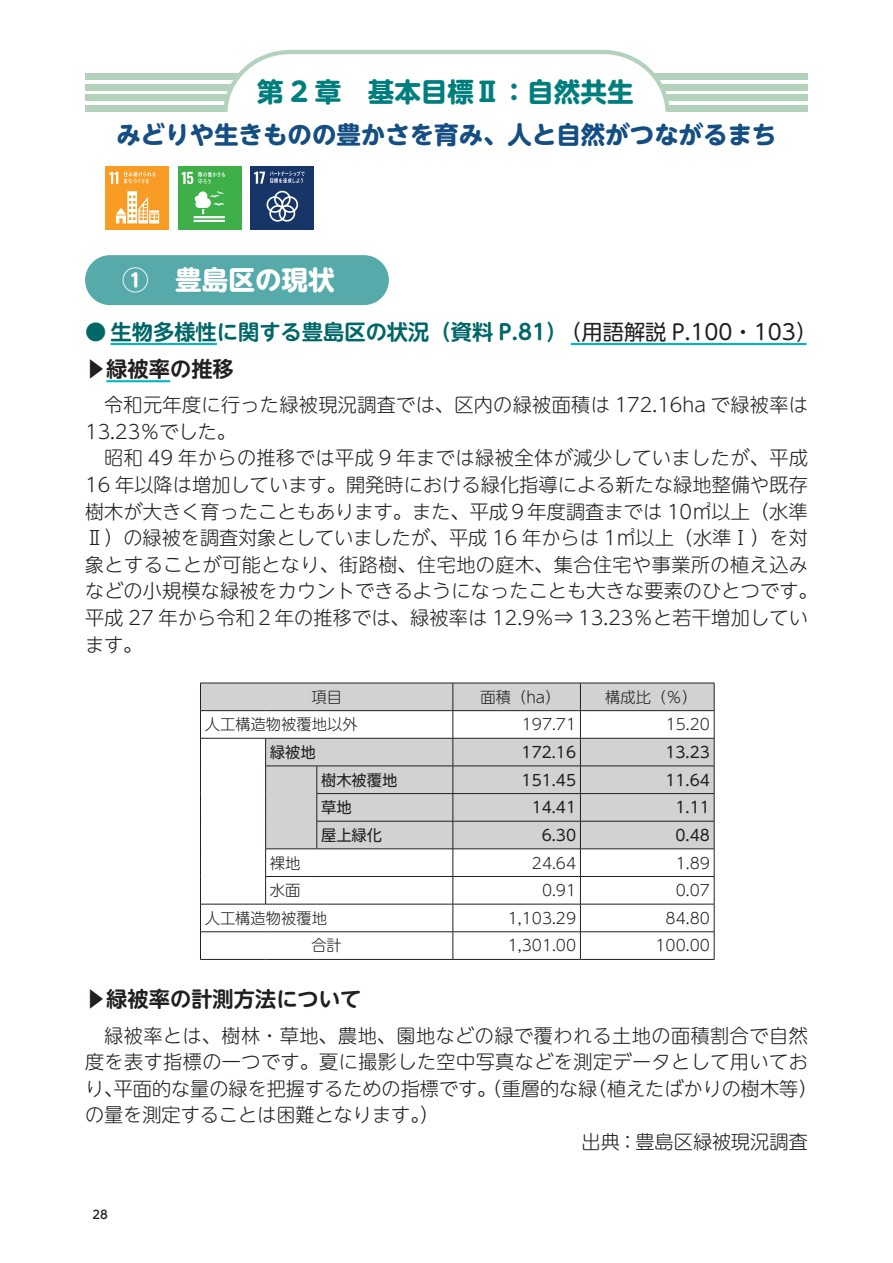
<style>
.page{position:relative;width:893px;height:1263px;background:#fff}
.page>*{position:absolute;margin:0;border:0;box-sizing:border-box;transform-origin:0 0}
.t1{font:700 26.55px "UD Shin M Go Pro";color:#007e7d}
.t2{font:700 26.55px "UD Shin M Go Pro";color:#fff}
.t3{font:700 24.45px "UD Shin M Go Pro";color:#144e82}
.t4{font:700 21.3px/37.2px "UD Shin M Go Pro De";color:#016668}
.t5{font:700 21.3px "UD Shin M Go Pro De";color:#231f20}
.t6{font:300 19.2px/26.5px "UD Shin M Go Pro";letter-spacing:.01em;color:#231f20}
.t7{font:300 15.3px "UD Shin M Go Pro";color:#231f20}
.t8{font:15.3px "UD Shin M Go Pro";color:#231f20}
.t9{font:500 11.7px "UD Shin M Go Pro";color:#231f20}
.s1{font-family:"UD Shin M Go Pro";font-weight:400;color:#231f20}
.s2{color:#231f20}
</style>
<div class="page">
<div style="left:85px;top:73px;width:723px;height:7px;background:#b3d2bb"></div>
<div style="left:85px;top:105px;width:723px;height:7px;background:#b3d2bb"></div>
<div style="left:85px;top:95px;width:723px;height:6px;background:#b3d2bb"></div>
<div style="left:85px;top:84px;width:723px;height:6px;background:#b3d2bb"></div>
<svg style="left:221px;top:50px;width:451px;height:62px"></svg>
<div style="left:85px;top:255px;width:304px;height:50px;background:#57aaaa;border-radius:25px"></div>
<hr style="left:111px;top:343px;width:106px;height:2px;background:#00b7c5">
<hr style="left:571px;top:343px;width:235px;height:2px;background:#00b7c5">
<hr style="left:106px;top:380px;width:64px;height:2px;background:#00b7c5">
<div style="left:105px;top:166px;width:64px;height:64px;background:#f89c24"></div>
<svg style="left:116px;top:191px;width:43px;height:32px"></svg>
<svg style="left:109px;top:172px;width:47px;height:12px"></svg>
<div style="left:178px;top:166px;width:63px;height:64px;background:#3eaf49"></div>
<hr style="left:194px;top:216px;width:31px;height:2px;background:#fff">
<hr style="left:194px;top:220px;width:31px;height:2px;background:#fff">
<svg style="left:195px;top:191px;width:29px;height:23px"></svg>
<svg style="left:182px;top:172px;width:43px;height:12px"></svg>
<div style="left:250px;top:166px;width:64px;height:63px;background:#183567"></div>
<svg style="left:267px;top:191px;width:31px;height:31px"></svg>
<svg style="left:254px;top:171px;width:51px;height:13px"></svg>
<svg style="left:201px;top:684px;width:513px;height:164px;fill:#d1d2d4"></svg>
<hr style="left:200px;top:683px;width:66px;height:1px;background:#231f20">
<hr style="left:266px;top:683px;width:51px;height:1px;background:#231f20">
<hr style="left:317px;top:683px;width:136px;height:1px;background:#231f20">
<hr style="left:453px;top:683px;width:127px;height:1px;background:#231f20">
<hr style="left:580px;top:683px;width:134px;height:1px;background:#231f20">
<hr style="left:200px;top:710px;width:66px;height:1px;background:#231f20">
<hr style="left:266px;top:710px;width:51px;height:1px;background:#231f20">
<hr style="left:317px;top:710px;width:136px;height:1px;background:#231f20">
<hr style="left:453px;top:710px;width:127px;height:1px;background:#231f20">
<hr style="left:580px;top:710px;width:134px;height:1px;background:#231f20">
<hr style="left:200px;top:738px;width:66px;height:1px;background:#231f20">
<hr style="left:266px;top:738px;width:51px;height:1px;background:#231f20">
<hr style="left:317px;top:738px;width:136px;height:1px;background:#231f20">
<hr style="left:453px;top:738px;width:127px;height:1px;background:#231f20">
<hr style="left:580px;top:738px;width:134px;height:1px;background:#231f20">
<hr style="left:265px;top:766px;width:52px;height:1px;background:#231f20">
<hr style="left:317px;top:766px;width:136px;height:1px;background:#231f20">
<hr style="left:453px;top:766px;width:127px;height:1px;background:#231f20">
<hr style="left:580px;top:766px;width:134px;height:1px;background:#231f20">
<hr style="left:317px;top:793px;width:136px;height:1px;background:#231f20">
<hr style="left:453px;top:793px;width:127px;height:1px;background:#231f20">
<hr style="left:580px;top:793px;width:134px;height:1px;background:#231f20">
<hr style="left:317px;top:821px;width:136px;height:1px;background:#231f20">
<svg style="left:317px;top:766px;width:1px;height:82px"></svg>
<hr style="left:453px;top:821px;width:127px;height:1px;background:#231f20">
<hr style="left:580px;top:821px;width:134px;height:1px;background:#231f20">
<hr style="left:265px;top:848px;width:52px;height:1px;background:#231f20">
<hr style="left:317px;top:848px;width:136px;height:1px;background:#231f20">
<hr style="left:453px;top:848px;width:127px;height:1px;background:#231f20">
<hr style="left:580px;top:848px;width:134px;height:1px;background:#231f20">
<hr style="left:265px;top:876px;width:52px;height:1px;background:#231f20">
<svg style="left:265px;top:738px;width:1px;height:166px"></svg>
<hr style="left:317px;top:876px;width:136px;height:1px;background:#231f20">
<hr style="left:453px;top:876px;width:127px;height:1px;background:#231f20">
<hr style="left:580px;top:876px;width:134px;height:1px;background:#231f20">
<hr style="left:200px;top:904px;width:66px;height:1px;background:#231f20">
<hr style="left:266px;top:904px;width:51px;height:1px;background:#231f20">
<hr style="left:317px;top:904px;width:136px;height:1px;background:#231f20">
<hr style="left:453px;top:904px;width:127px;height:1px;background:#231f20">
<hr style="left:580px;top:904px;width:134px;height:1px;background:#231f20">
<hr style="left:200px;top:931px;width:66px;height:1px;background:#231f20">
<svg style="left:200px;top:683px;width:1px;height:276px"></svg>
<hr style="left:266px;top:931px;width:51px;height:1px;background:#231f20">
<hr style="left:317px;top:931px;width:136px;height:1px;background:#231f20">
<hr style="left:453px;top:931px;width:127px;height:1px;background:#231f20">
<svg style="left:453px;top:683px;width:1px;height:276px"></svg>
<hr style="left:580px;top:931px;width:134px;height:1px;background:#231f20">
<svg style="left:580px;top:683px;width:1px;height:276px"></svg>
<svg style="left:714px;top:683px;width:1px;height:276px"></svg>
<hr style="left:200px;top:959px;width:66px;height:1px;background:#231f20">
<hr style="left:266px;top:959px;width:51px;height:1px;background:#231f20">
<hr style="left:317px;top:959px;width:136px;height:1px;background:#231f20">
<hr style="left:453px;top:959px;width:127px;height:1px;background:#231f20">
<hr style="left:580px;top:959px;width:134px;height:1px;background:#231f20">
<h1 class="t1" style="left:257px;top:70px;width:378px">第 2 章　基本目標Ⅱ：自然共生</h1>
<p class="t3" style="left:116px;top:114px;width:662px">みどりや生きものの豊かさを育み、人と自然がつながるまち</p>
<h1 class="t2" style="left:122px;top:258px;width:214px">①　豊島区の現状</h1>
<p class="t4" style="left:85px;top:312px;width:734px">● 生物多様性に関する豊島区の状況（資料 P.81）<span class="s1">（用語解説 P.100・103）</span><span class="s2">▶︎緑被率の推移</span></p>
<p class="t6" style="left:85px;top:391px;width:724px;text-indent:19px">令和元年度に行った緑被現況調査では、区内の緑被面積は 172.16ha で緑被率は<br>13.23％でした。</p>
<p class="t6" style="left:85px;top:444px;width:734px;text-indent:19px">昭和 49 年からの推移では平成 9 年までは緑被全体が減少していましたが、平成16 年以降は増加しています。開発時における緑化指導による新たな緑地整備や既存樹木が大きく育ったこともあります。また、平成９年度調査までは 10㎡以上（水準Ⅱ）の緑被を調査対象としていましたが、平成 16 年からは 1㎡以上（水準Ⅰ）を対象とすることが可能となり、街路樹、住宅地の庭木、集合住宅や事業所の植え込みなどの小規模な緑被をカウントできるようになったことも大きな要素のひとつです。平成 27 年から令和２年の推移では、緑被率は 12.9％⇒ 13.23％と若干増加しています。</p>
<p class="t7" style="left:311px;top:684px;width:32px">項目</p>
<p class="t7" style="left:480px;top:684px;width:82px">面積（ha）</p>
<p class="t7" style="left:605px;top:684px;width:93px">構成比（％）</p>
<p class="t7" style="left:205px;top:712px;width:155px">人工構造物被覆地以外</p>
<p class="t7" style="left:522px;top:712px;width:56px">197.71</p>
<p class="t7" style="left:666px;top:712px;width:46px">15.20</p>
<p class="t8" style="left:270px;top:740px;width:47px">緑被地</p>
<p class="t8" style="left:522px;top:740px;width:56px">172.16</p>
<p class="t8" style="left:665px;top:740px;width:46px">13.23</p>
<p class="t8" style="left:321px;top:767px;width:78px">樹木被覆地</p>
<p class="t8" style="left:522px;top:767px;width:56px">151.45</p>
<p class="t8" style="left:665px;top:767px;width:46px">11.64</p>
<p class="t8" style="left:321px;top:795px;width:32px">草地</p>
<p class="t8" style="left:532px;top:795px;width:46px">14.41</p>
<p class="t8" style="left:675px;top:795px;width:36px">1.11</p>
<p class="t8" style="left:321px;top:823px;width:63px">屋上緑化</p>
<p class="t8" style="left:542px;top:823px;width:36px">6.30</p>
<p class="t8" style="left:675px;top:823px;width:36px">0.48</p>
<p class="t7" style="left:270px;top:850px;width:32px">裸地</p>
<p class="t7" style="left:532px;top:850px;width:46px">24.64</p>
<p class="t7" style="left:676px;top:850px;width:36px">1.89</p>
<p class="t7" style="left:270px;top:878px;width:32px">水面</p>
<p class="t7" style="left:542px;top:878px;width:36px">0.91</p>
<p class="t7" style="left:676px;top:878px;width:36px">0.07</p>
<p class="t7" style="left:205px;top:906px;width:124px">人工構造物被覆地</p>
<p class="t7" style="left:508px;top:906px;width:70px">1,103.29</p>
<p class="t7" style="left:666px;top:906px;width:46px">84.80</p>
<p class="t7" style="left:311px;top:933px;width:32px">合計</p>
<p class="t7" style="left:508px;top:933px;width:70px">1,301.00</p>
<p class="t7" style="left:655px;top:933px;width:56px">100.00</p>
<p class="t5" style="left:85px;top:982px;width:278px">▶ 緑被率の計測方法について</p>
<p class="t6" style="left:104px;top:1021px;width:705px">緑被率とは、樹林・草地、農地、園地などの緑で覆われる土地の面積割合で自然</p>
<p class="t6" style="left:85px;top:1048px;width:724px">度を表す指標の一つです。夏に撮影した空中写真などを測定データとして用いてお</p>
<p class="t6" style="left:85px;top:1074px;width:734px">り、平面的な量の緑を把握するための指標です。（重層的な緑（植えたばかりの樹木等）</p>
<p class="t6" style="left:85px;top:1101px;width:355px">の量を測定することは困難となります。）</p>
<p class="t6" style="left:582px;top:1127px;width:228px">出典：豊島区緑被現況調査</p>
<p class="t9" style="left:92px;top:1205px;width:17px">28</p>
</div>
